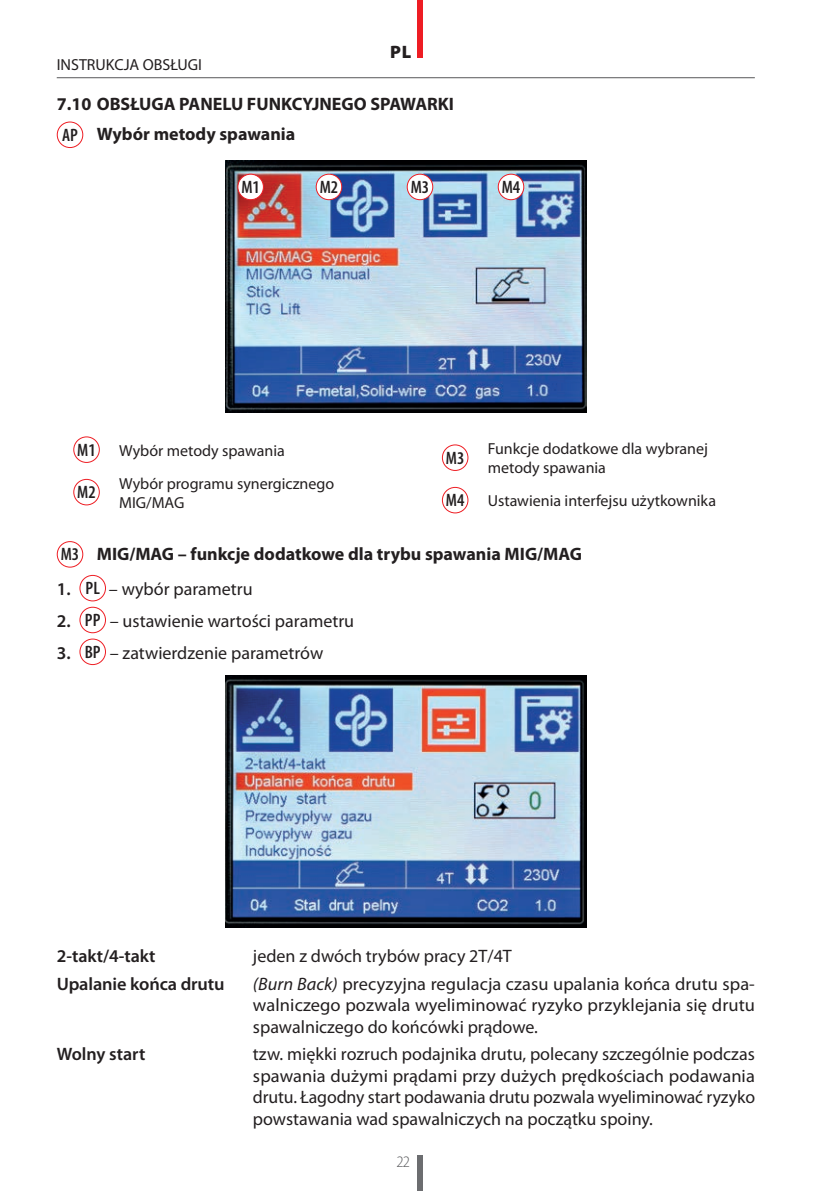
<style>
.page{position:relative;width:840px;height:1191px;background:#fff}
.page>*{position:absolute;margin:0;border:0;box-sizing:border-box;transform-origin:0 0}
.t1{font:18px/21.6px "Myriad Pro";color:#231f20;text-align:justify}
.t2{font:700 18px/30.2px "Myriad Pro";color:#231f20}
.t3{font:600 18px "Myriad Pro";letter-spacing:-.005em;color:#231f20}
.t4{font:600 condensed 18px "Myriad Pro";color:#231f20}
.t5{font:900 18px "Myriad Pro";color:#231f20}
.t6{font:16px/19.2px "Myriad Pro";color:#231f20}
.t7{font:300 semi-condensed 16px "Myriad Pro";color:#57585a}
.s1{font-weight:600;font-stretch:condensed}
.s2{font-weight:600}
.s3{font-style:italic}
</style>
<div class="page">
<hr style="left:57px;top:77px;width:697px;height:1px;background:#57585a">
<div style="left:417px;top:0;width:5px;height:58px;background:#ee1d23"></div>
<div style="left:417px;top:1155px;width:5px;height:36px;background:#6c6d70"></div>
<div style="left:57px;top:121px;width:26px;height:27px;border:1px solid #ee1d23;border-radius:50%"></div>
<img style="left:225px;top:161px;width:360px;height:252px">
<div style="left:238px;top:174px;width:25px;height:26px;background:#fff;border-radius:50%"></div>
<div style="left:237px;top:174px;width:27px;height:26px;border:1px solid #ee1d23;border-radius:50%"></div>
<div style="left:316px;top:174px;width:25px;height:26px;background:#fff;border-radius:50%"></div>
<div style="left:315px;top:174px;width:27px;height:26px;border:1px solid #ee1d23;border-radius:50%"></div>
<div style="left:407px;top:174px;width:25px;height:26px;background:#fff;border-radius:50%"></div>
<div style="left:406px;top:174px;width:27px;height:26px;border:1px solid #ee1d23;border-radius:50%"></div>
<div style="left:498px;top:174px;width:25px;height:26px;background:#fff;border-radius:50%"></div>
<div style="left:497px;top:174px;width:27px;height:26px;border:1px solid #ee1d23;border-radius:50%"></div>
<div style="left:73px;top:436px;width:27px;height:27px;border:1px solid #ee1d23;border-radius:50%"></div>
<div style="left:73px;top:479px;width:27px;height:26px;border:1px solid #ee1d23;border-radius:50%"></div>
<div style="left:441px;top:444px;width:27px;height:27px;border:1px solid #ee1d23;border-radius:50%"></div>
<div style="left:441px;top:487px;width:27px;height:26px;border:1px solid #ee1d23;border-radius:50%"></div>
<div style="left:57px;top:541px;width:26px;height:26px;border:1px solid #ee1d23;border-radius:50%"></div>
<div style="left:79px;top:575px;width:27px;height:26px;border:1px solid #ee1d23;border-radius:50%"></div>
<div style="left:79px;top:607px;width:27px;height:26px;border:1px solid #ee1d23;border-radius:50%"></div>
<div style="left:79px;top:638px;width:27px;height:27px;border:1px solid #ee1d23;border-radius:50%"></div>
<img style="left:225px;top:675px;width:360px;height:252px">
<p class="t6" style="left:57px;top:55px;width:147px">INSTRUKCJA OBSŁUGI</p>
<p class="t5" style="left:390px;top:40px;width:23px">PL</p>
<p class="t2" style="left:57px;top:88px;width:398px">7.10 OBSŁUGA PANELU FUNKCYJNEGO SPAWARKI<br><span class="s1">AP</span> Wybór metody spawania</p>
<p class="t4" style="left:241px;top:177px;width:20px">M1</p>
<p class="t4" style="left:319px;top:177px;width:20px">M2</p>
<p class="t4" style="left:410px;top:177px;width:20px">M3</p>
<p class="t4" style="left:501px;top:177px;width:20px">M4</p>
<p class="t4" style="left:445px;top:448px;width:20px">M3</p>
<p class="t6" style="left:487px;top:439px;width:222px">Funkcje dodatkowe dla wybranej metody spawania</p>
<p class="t4" style="left:445px;top:490px;width:20px">M4</p>
<p class="t6" style="left:487px;top:491px;width:230px">Ustawienia interfejsu użytkownika</p>
<p class="t2" style="left:61px;top:538px;width:522px"><span class="s1">M3</span> MIG/MAG – funkcje dodatkowe dla trybu spawania MIG/MAG</p>
<p class="t1" style="left:57px;top:578px;width:197px"><span class="s2">1.</span> <span class="s1">PL</span> – wybór parametru</p>
<p class="t1" style="left:57px;top:610px;width:299px"><span class="s2">2.</span> <span class="s1">PP</span> – ustawienie wartości parametru</p>
<p class="t1" style="left:57px;top:642px;width:268px"><span class="s2">3.</span> <span class="s1">BP</span> – zatwierdzenie parametrów</p>
<p class="t4" style="left:77px;top:440px;width:20px">M1</p>
<p class="t6" style="left:119px;top:440px;width:167px">Wybór metody spawania</p>
<p class="t4" style="left:77px;top:482px;width:20px">M2</p>
<p class="t6" style="left:119px;top:473px;width:216px">Wybór programu synergicznego<br>MIG/MAG</p>
<p class="t3" style="left:57px;top:945px;width:100px">2-takt/4-takt</p>
<p class="t1" style="left:253px;top:945px;width:260px">jeden z dwóch trybów pracy 2T/4T</p>
<p class="t3" style="left:57px;top:972px;width:169px">Upalanie końca drutu</p>
<p class="t1" style="left:253px;top:972px;width:503px"><span class="s3">(Burn Back)</span> precyzyjna regulacja czasu upalania końca drutu spa&shy;walniczego pozwala wyeliminować ryzyko przyklejania się drutu spawalniczego do końcówki prądowe.</p>
<p class="t3" style="left:57px;top:1042px;width:90px">Wolny start</p>
<p class="t1" style="left:253px;top:1043px;width:503px">tzw. miękki rozruch podajnika drutu, polecany szczególnie podczas spawania dużymi prądami przy dużych prędkościach podawania drutu. Łagodny start podawania drutu pozwala wyeliminować ryzyko powstawania wad spawalniczych na początku spoiny.</p>
<p class="t7" style="left:396px;top:1153px;width:15px">22</p>
</div>
